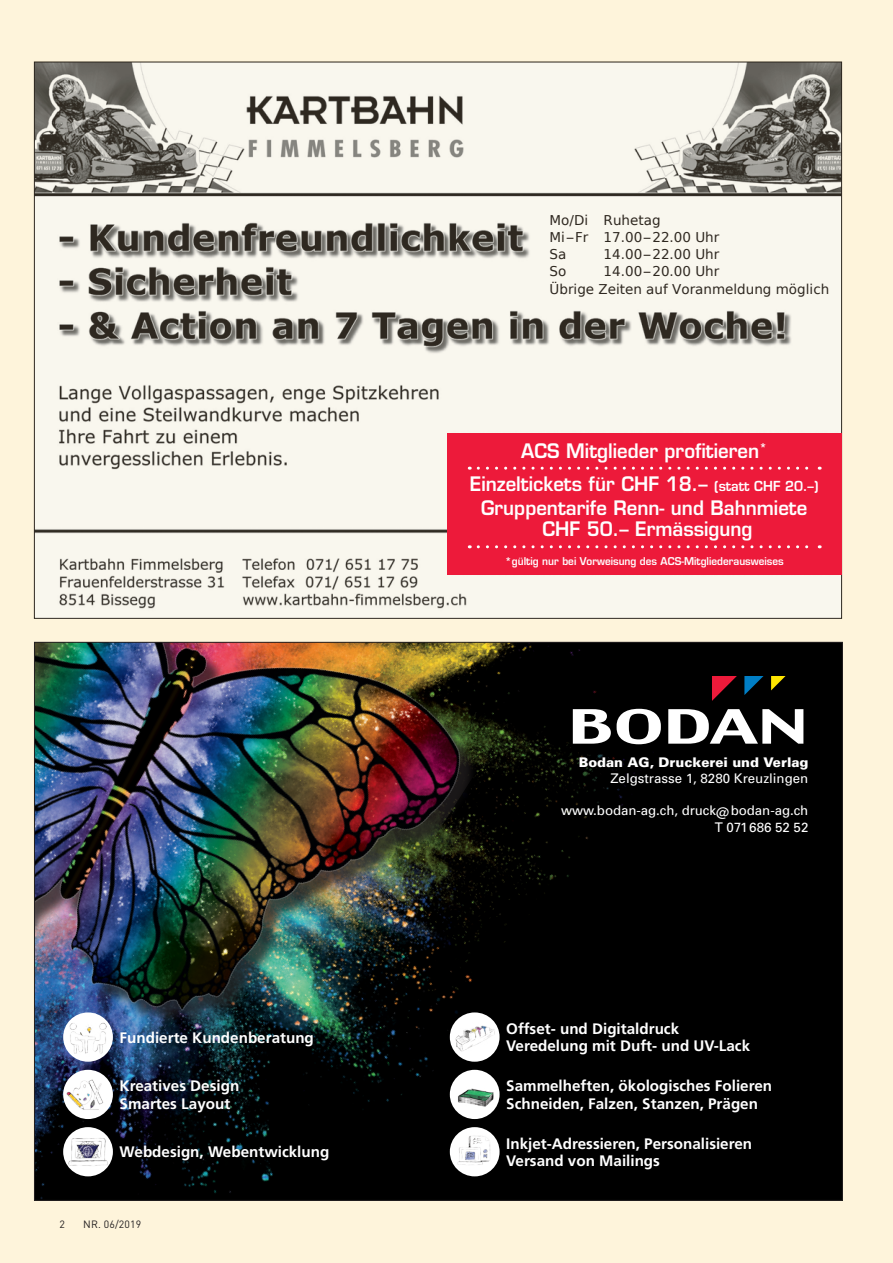
<style>
.page{position:relative;width:893px;height:1263px;background:#fef4db}
.page>*{position:absolute;margin:0;border:0;box-sizing:border-box;transform-origin:0 0}
.Fliesstext{font:600 19.5px "Eurostile";color:#fff;scale:.95 1}
.t1{font:700 15.15px/17.4px "Frutiger LT Std";color:#fff}
.Fliesstext-2{font:13.5px "Bitstream Vera Sans";color:#231f20}
.t2{font:13.35px/16.2px "Univers";color:#fff;text-align:right}
.t3{font:900 13.35px "Univers";color:#fff}
.Fliesstext-3{font:600 10.5px "Eurostile";color:#fff;scale:.95 1}
.t4{font:10.5px "DIN Pro";letter-spacing:.01em;color:#231f20}
.s1{font-size:13.5px}
</style>
<div class="page">
<svg style="left:34px;top:62px;width:808px;height:557px;background:#d9d7ce"></svg>
<div style="left:447px;top:433px;width:394px;height:141px;background:#ed1a3a"></div>
<svg style="left:478px;top:467px;width:342px;height:3px"></svg>
<svg style="left:478px;top:545px;width:342px;height:3px"></svg>
<div style="left:34px;top:642px;width:808px;height:558px;background:#000"></div>
<img style="left:36px;top:644px;width:768px;height:555px">
<img style="left:36px;top:644px;width:448px;height:443px">
<img style="left:63px;top:1012px;width:50px;height:50px;border-radius:25px">
<img style="left:63px;top:1070px;width:50px;height:49px;border-radius:25px">
<img style="left:63px;top:1127px;width:50px;height:49px;border-radius:25px">
<img style="left:450px;top:1012px;width:50px;height:50px;border-radius:25px">
<img style="left:450px;top:1070px;width:50px;height:49px;border-radius:25px">
<img style="left:450px;top:1127px;width:50px;height:49px;border-radius:25px">
<svg style="left:573px;top:709px;width:38px;height:35px"></svg>
<svg style="left:617px;top:709px;width:44px;height:35px"></svg>
<svg style="left:668px;top:709px;width:135px;height:35px"></svg>
<svg style="left:712px;top:677px;width:78px;height:24px"></svg>
<p class="t1" style="left:120px;top:1029px;width:196px">Fundierte Kundenberatung</p>
<p class="t1" style="left:120px;top:1077px;width:121px">Kreatives Design<br>Smartes Layout</p>
<p class="t1" style="left:120px;top:1143px;width:211px">Webdesign, Webentwicklung</p>
<p class="t4" style="left:60px;top:1216px;width:7px">2</p>
<p class="t4" style="left:83px;top:1216px;width:59px">NR. 06/2019</p>
<p class="Fliesstext-2" style="left:550px;top:212px;width:112px">Mo/Di Ruhetag</p>
<p class="Fliesstext-2" style="left:550px;top:229px;width:171px">Mi–Fr 17.00–22.00 Uhr</p>
<p class="Fliesstext-2" style="left:550px;top:247px;width:18px">Sa</p>
<p class="Fliesstext-2" style="left:604px;top:247px;width:117px">14.00–22.00 Uhr</p>
<p class="Fliesstext-2" style="left:550px;top:264px;width:18px">So</p>
<p class="Fliesstext-2" style="left:604px;top:264px;width:117px">14.00–20.00 Uhr</p>
<p class="Fliesstext-2" style="left:550px;top:281px;width:281px">Übrige Zeiten auf Voranmeldung möglich</p>
<p class="Fliesstext" style="left:521px;top:439px;width:260px">ACS Mitglieder profitieren<sup>*</sup></p>
<p class="Fliesstext" style="left:470px;top:472px;width:368px">Einzeltickets für CHF 18.– <span class="s1">(statt CHF 20.–)</span></p>
<p class="Fliesstext" style="left:481px;top:496px;width:345px">Gruppentarife Renn- und Bahnmiete</p>
<p class="Fliesstext" style="left:542px;top:517px;width:223px">CHF 50.– Ermässigung</p>
<p class="Fliesstext-3" style="left:505px;top:554px;width:295px">*gültig nur bei Vorweisung des ACS-Mitgliederausweises</p>
<p class="t3" style="left:579px;top:753px;width:231px">Bodan AG, Druckerei und Verlag</p>
<p class="t2" style="left:610px;top:770px;width:199px">Zelgstrasse 1, 8280 Kreuzlingen</p>
<p class="t2" style="left:561px;top:802px;width:249px">www.bodan-ag.ch, druck@bodan-ag.ch<br>T 071686 52 52</p>
<p class="t1" style="left:506px;top:1020px;width:245px">Offset- und Digitaldruck<br>Veredelung mit Duft- und UV-Lack</p>
<p class="t1" style="left:506px;top:1077px;width:267px">Sammelheften, ökologisches Folieren<br>Schneiden, Falzen, Stanzen, Prägen</p>
<p class="t1" style="left:506px;top:1135px;width:247px">Inkjet-Adressieren, Personalisieren<br>Versand von Mailings</p>
</div>
